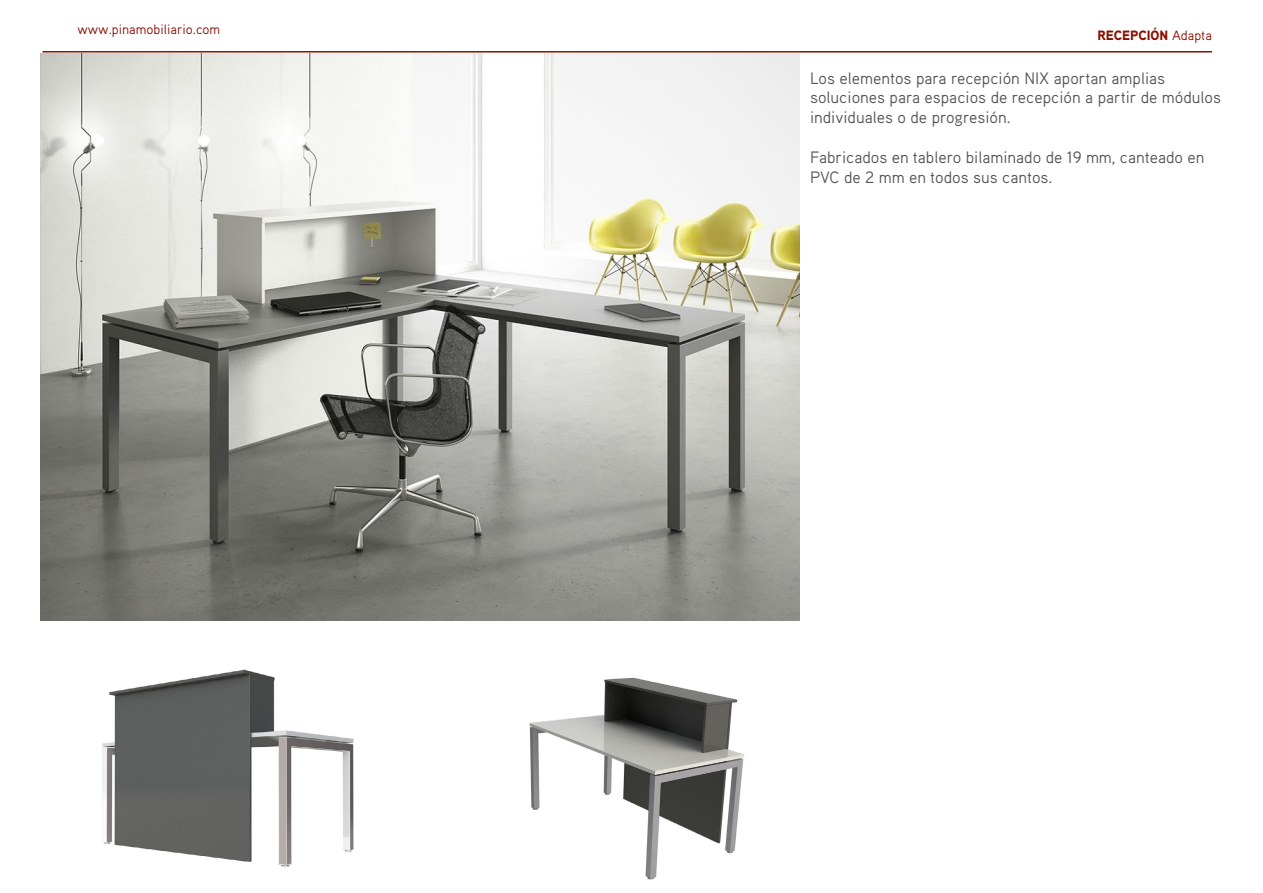
<style>
.page{position:relative;width:1263px;height:893px;background:#fff}
.page>*{position:absolute;margin:0;border:0;box-sizing:border-box;transform-origin:0 0}
.t1{font:16.5px/19.8px "Aaux Pro";color:#555454}
.t2{font:13.5px "Aaux Pro";color:#8a1002}
.t3{font:900 13.5px "Aaux Pro";color:#8a1002}
.s1{font-weight:400}
</style>
<div class="page">
<img style="left:40px;top:54px;width:759px;height:567px">
<img style="left:102px;top:669px;width:252px;height:199px">
<img style="left:529px;top:677px;width:215px;height:203px">
<hr style="left:43px;top:51px;width:1169px;height:2px;background:#8a1002">
<p class="t2" style="left:78px;top:21px;width:144px">www.pinamobiliario.com</p>
<p class="t3" style="left:1097px;top:26px;width:116px">RECEPCIÓN <span class="s1">Adapta</span></p>
<p class="t1" style="left:810px;top:67px;width:412px">Los elementos para recepción NIX aportan amplias soluciones para espacios de recepción a partir de módulos individuales o de progresión.</p>
<p class="t1" style="left:810px;top:147px;width:396px">Fabricados en tablero bilaminado de 19 mm, canteado en<br>PVC de 2 mm en todos sus cantos.</p>
</div>
